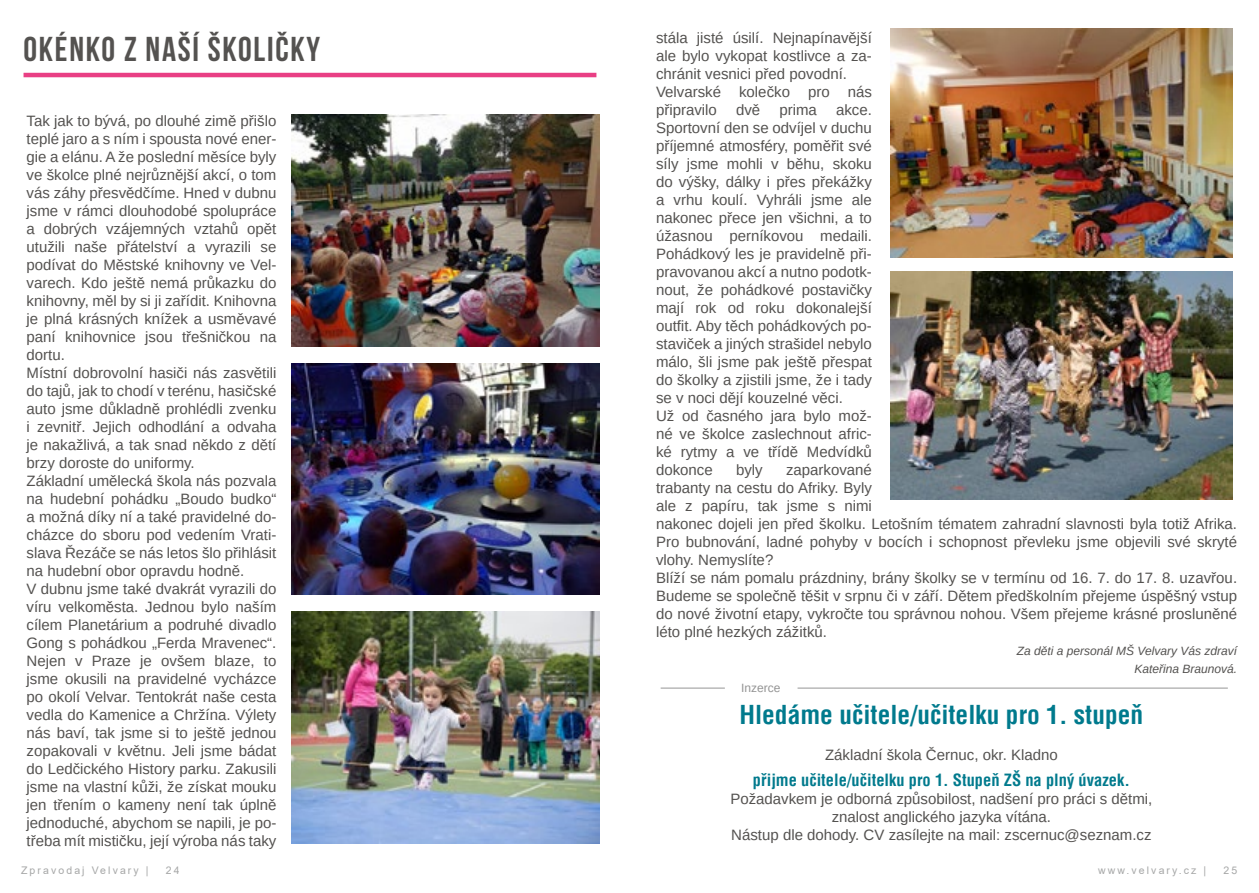
<style>
.page{position:relative;width:1259px;height:893px;background:#fff}
.page>*{position:absolute;margin:0;border:0;box-sizing:border-box;transform-origin:0 0}
.t1{font:34.5px "Bebas Neue";letter-spacing:.05em;color:#545250}
.t2{font:700 condensed 25.5px "Helvetica Com";color:#007a8d}
.t3{font:700 condensed 16.5px "Helvetica Com";color:#007a8d}
.t4{font:15px/18px "Arimo";color:#545250}
.t5{font:italic 12px/18px "Arimo";color:#545250;text-align:right}
.t6{font:12px "Arimo";color:#949494}
.t7{font:10.5px "Arial";letter-spacing:.2em;color:#a6a7a7}
</style>
<div class="page">
<hr style="left:24px;top:73px;width:572px;height:4px;background:#e93f84">
<img style="left:291px;top:115px;width:309px;height:231px">
<img style="left:291px;top:363px;width:309px;height:232px">
<img style="left:291px;top:612px;width:309px;height:231px">
<img style="left:890px;top:29px;width:343px;height:228px">
<img style="left:890px;top:271px;width:343px;height:229px">
<hr style="left:797px;top:687px;width:430px;height:2px;background:#949494">
<hr style="left:660px;top:687px;width:65px;height:2px;background:#949494">
<h1 class="t1" style="left:24px;top:30px;width:298px">OKÉNKO Z NAŠÍ ŠKOLIČKY</h1>
<p class="t4" style="left:656px;top:28px;width:217px">stála jisté úsilí. Nejnapínavější ale bylo vykopat kostlivce a za&shy;chránit vesnici před povodní.<br>Velvarské kolečko pro nás připravilo</p>
<p class="t4" style="left:736px;top:100px;width:26px">dvě</p>
<p class="t4" style="left:779px;top:100px;width:39px">prima</p>
<p class="t4" style="left:656px;top:100px;width:217px;text-indent:180px">akce.<br>Sportovní den se odvíjel v duchu příjemné atmosféry, poměřit své síly jsme mohli v běhu, skoku do výšky, dálky i přes překážky a vrhu koulí. Vyhráli jsme ale nakonec přece jen všichni, a to úžasnou perníkovou medaili.<br>Pohádkový les je pravidelně při&shy;pravovanou akcí a nutno podotk&shy;nout, že pohádkové postavičky mají rok od roku dokonalejší outfit. Aby těch pohádkových po&shy;staviček a jiných strašidel nebylo málo, šli jsme pak ještě přespat do školky a zjistili jsme, že i tady se v noci dějí kouzelné věci.<br>Už od časného jara bylo mož&shy;né ve školce zaslechnout afric&shy;ké rytmy a ve třídě Medvídků dokonce</p>
<p class="t4" style="left:27px;top:112px;width:251px">Tak jak to bývá, po dlouhé zimě přišlo teplé jaro a s ním i spousta nové ener&shy;gie a elánu. A že poslední měsíce byly ve školce plné nejrůznější akcí, o tom vás záhy přesvědčíme. Hned v dubnu jsme v rámci dlouhodobé spolupráce a dobrých vzájemných vztahů opět utužili naše přátelství a vyrazili se podívat do Městské knihovny ve Vel&shy;varech. Kdo ještě nemá průkazku do knihovny, měl by si ji zařídit. Knihovna je plná krásných knížek a usměvavé paní knihovnice jsou třešničkou na dortu.<br>Místní dobrovolní hasiči nás zasvětili do tajů, jak to chodí v terénu, hasičské auto jsme důkladně prohlédli zvenku i zevnitř. Jejich odhodlání a odvaha je nakažlivá, a tak snad někdo z dětí brzy doroste do uniformy.<br>Základní umělecká škola nás pozvala na hudební pohádku „Boudo budko“ a možná díky ní a také pravidelné do&shy;cházce do sboru pod vedením Vrati&shy;slava Řezáče se nás letos šlo přihlásit na hudební obor opravdu hodně.<br>V dubnu jsme také dvakrát vyrazili do víru velkoměsta. Jednou bylo naším cílem Planetárium a podruhé divadlo Gong s pohádkou „Ferda Mravenec“.<br>Nejen v Praze je ovšem blaze, to jsme okusili na pravidelné vycházce po okolí Velvar. Tentokrát naše cesta vedla do Kamenice a Chržína. Výlety nás baví, tak jsme si to ještě jednou zopakovali v květnu. Jeli jsme bádat do Ledčického History parku. Zakusili jsme na vlastní kůži, že získat mouku jen třením o kameny není tak úplně jednoduché, abychom se napili, je po&shy;třeba mít mističku, její výroba nás taky</p>
<p class="t4" style="left:656px;top:460px;width:582px;text-indent:130px">zaparkované<br>trabanty na cestu do Afriky. Byly<br>ale z papíru, tak jsme s nimi<br>nakonec dojeli jen před školku. Letošním tématem zahradní slavnosti byla totiž Afrika.<br>Pro bubnování, ladné pohyby v bocích i schopnost převleku jsme objevili své skryté vlohy. Nemyslíte?<br>Blíží se nám pomalu prázdniny, brány školky se v termínu od 16. 7. do 17. 8. uzavřou.<br>Budeme se společně těšit v srpnu či v září. Dětem předškolním přejeme úspěšný vstup do nové životní etapy, vykročte tou správnou nohou. Všem přejeme krásné prosluněné léto plné hezkých zážitků.</p>
<p class="t5" style="left:1016px;top:641px;width:222px">Za děti a personál MŠ Velvary Vás zdraví<br>Kateřina Braunová.</p>
<h2 class="t2" style="left:739px;top:698px;width:405px">Hledáme učitele/učitelku pro 1. stupeň</h2>
<p class="t4" style="left:825px;top:746px;width:234px">Základní škola Černuc, okr. Kladno</p>
<p class="t3" style="left:753px;top:769px;width:378px">přijme učitele/učitelku pro 1. Stupeň ZŠ na plný úvazek.</p>
<p class="t4" style="left:730px;top:790px;width:423px;text-align:center">Požadavkem je odborná způsobilost, nadšení pro práci s dětmi, znalost anglického jazyka vítána.<br>Nástup dle dohody. CV zasílejte na mail: zscernuc@seznam.cz</p>
<p class="t4" style="left:736px;top:460px;width:28px">byly</p>
<p class="t6" style="left:741px;top:680px;width:41px">Inzerce</p>
<p class="t7" style="left:21px;top:863px;width:129px">Zpravodaj Velvary |</p>
<p class="t7" style="left:166px;top:863px;width:15px">24</p>
<p class="t7" style="left:1098px;top:863px;width:110px">www.velvary.cz |</p>
<p class="t7" style="left:1223px;top:863px;width:15px">25</p>
</div>
